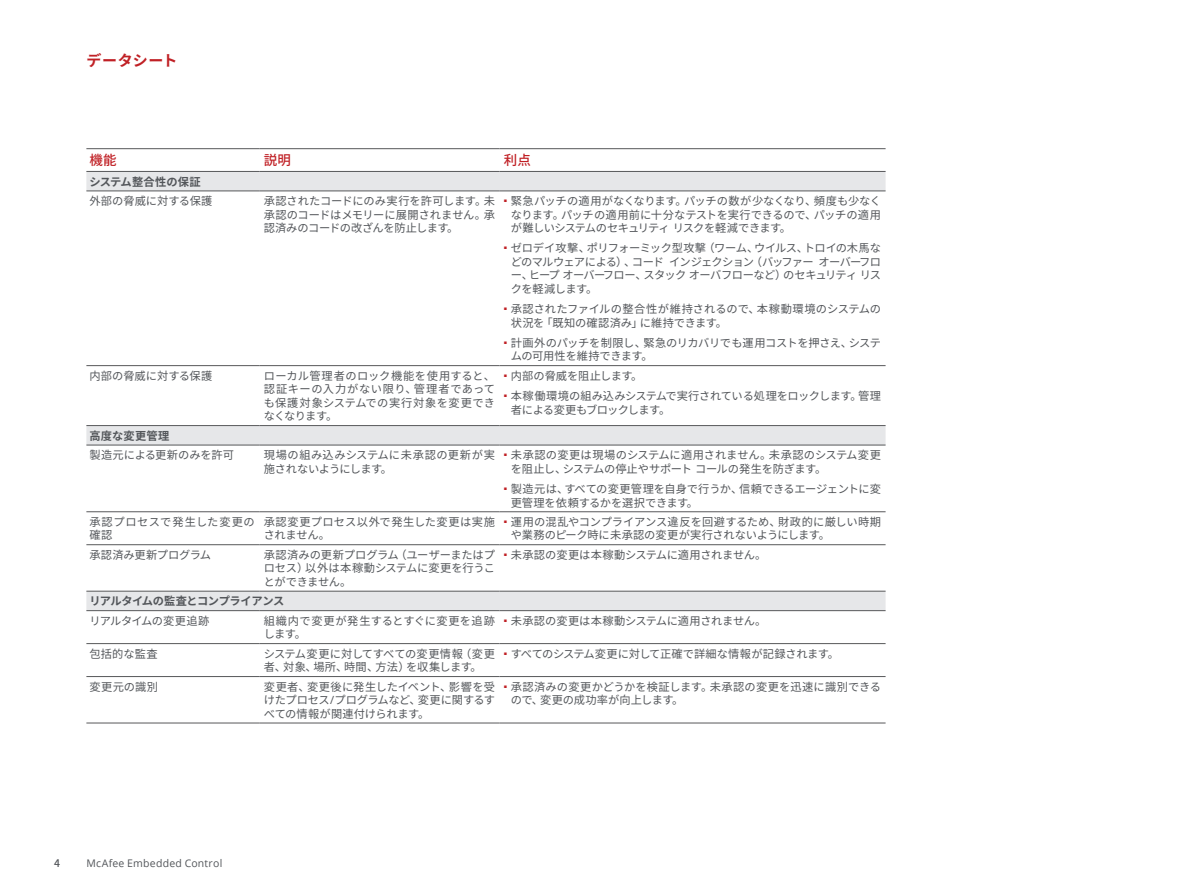
<style>
.page{position:relative;width:1188px;height:891px;background:#fff}
.page>*{position:absolute;margin:0;border:0;box-sizing:border-box;transform-origin:0 0}
.t1{font:700 15px "Noto Sans CJ Kjp";letter-spacing:.045em;color:#c02025}
.t2{font:500 13.5px "Noto Sans CJ Kjp";color:#c02025}
.t3{font:11.25px/13.5px "Noto Sans CJ Kjp";letter-spacing:-.01em;color:#53565a}
.t4{font:11.25px/13.5px "Noto Sans CJ Kjp";letter-spacing:-.03em;color:#53565a}
.t5{font:11.25px/13.5px "Noto Sans CJ Kjp";letter-spacing:.03em;color:#53565a}
.t6{font:11.25px/13.5px "Noto Sans CJ Kjp";letter-spacing:.01em;color:#53565a}
.t7{font:700 11.25px "Noto Sans CJ Kjp";letter-spacing:-.04em;color:#53565a}
.t8{font:11.25px/13.5px "Noto Sans CJ Kjp";letter-spacing:.05em;color:#53565a}
.t9{font:700 11.25px "Noto Sans CJ Kjp";letter-spacing:.02em;color:#53565a}
.t10{font:700 11.25px "Noto Sans CJ Kjp";letter-spacing:.015em;color:#53565a}
.t11{font:10.5px "Open Sans";letter-spacing:.02em;color:#53565a}
.t12{font:500 10.5px "Noto Sans CJ Kjp";color:#53565a}
.s1{font-family:"Open Sans"}
</style>
<div class="page">
<svg style="left:86px;top:172px;width:800px;height:438px"></svg>
<hr style="left:86px;top:365px;width:173px;height:1px;background:#57585a">
<hr style="left:259px;top:365px;width:241px;height:1px;background:#57585a">
<hr style="left:500px;top:365px;width:386px;height:1px;background:#57585a">
<hr style="left:86px;top:512px;width:173px;height:1px;background:#57585a">
<hr style="left:259px;top:512px;width:241px;height:1px;background:#57585a">
<hr style="left:500px;top:512px;width:386px;height:1px;background:#57585a">
<hr style="left:86px;top:544px;width:173px;height:1px;background:#57585a">
<hr style="left:259px;top:544px;width:241px;height:1px;background:#57585a">
<hr style="left:500px;top:544px;width:386px;height:1px;background:#57585a">
<hr style="left:86px;top:643px;width:173px;height:1px;background:#57585a">
<hr style="left:259px;top:643px;width:241px;height:1px;background:#57585a">
<hr style="left:500px;top:643px;width:386px;height:1px;background:#57585a">
<hr style="left:86px;top:676px;width:173px;height:1px;background:#57585a">
<hr style="left:259px;top:676px;width:241px;height:1px;background:#57585a">
<hr style="left:500px;top:676px;width:386px;height:1px;background:#57585a">
<hr style="left:259px;top:148px;width:241px;height:1px;background:#57585a">
<hr style="left:500px;top:148px;width:386px;height:1px;background:#57585a">
<hr style="left:86px;top:171px;width:173px;height:1px;background:#57585a">
<hr style="left:259px;top:171px;width:241px;height:1px;background:#57585a">
<hr style="left:500px;top:171px;width:386px;height:1px;background:#57585a">
<hr style="left:86px;top:191px;width:173px;height:1px;background:#57585a">
<hr style="left:259px;top:191px;width:241px;height:1px;background:#57585a">
<hr style="left:500px;top:191px;width:386px;height:1px;background:#57585a">
<hr style="left:86px;top:425px;width:173px;height:1px;background:#57585a">
<hr style="left:259px;top:425px;width:241px;height:1px;background:#57585a">
<hr style="left:500px;top:425px;width:386px;height:1px;background:#57585a">
<hr style="left:86px;top:445px;width:173px;height:1px;background:#57585a">
<hr style="left:259px;top:445px;width:241px;height:1px;background:#57585a">
<hr style="left:500px;top:445px;width:386px;height:1px;background:#57585a">
<hr style="left:86px;top:591px;width:173px;height:1px;background:#57585a">
<hr style="left:259px;top:591px;width:241px;height:1px;background:#57585a">
<hr style="left:500px;top:591px;width:386px;height:1px;background:#57585a">
<hr style="left:86px;top:610px;width:173px;height:1px;background:#57585a">
<hr style="left:259px;top:610px;width:241px;height:1px;background:#57585a">
<hr style="left:500px;top:610px;width:386px;height:1px;background:#57585a">
<hr style="left:86px;top:723px;width:173px;height:1px;background:#57585a">
<hr style="left:259px;top:723px;width:241px;height:1px;background:#57585a">
<hr style="left:500px;top:723px;width:386px;height:1px;background:#57585a">
<hr style="left:86px;top:148px;width:173px;height:1px;background:#57585a">
<h1 class="t1" style="left:86px;top:52px;width:93px">データシート</h1>
<p class="t2" style="left:89px;top:153px;width:29px">機能</p>
<p class="t2" style="left:264px;top:153px;width:29px">説明</p>
<p class="t2" style="left:504px;top:153px;width:29px">利点</p>
<p class="t9" style="left:89px;top:175px;width:113px">システム整合性の保証</p>
<p class="t3" style="left:89px;top:194px;width:125px">外部の脅威に対する保護</p>
<p class="t3" style="left:264px;top:194px;width:233px;text-align:justify">承認されたコードにのみ実行を許可します。未承認のコードはメモリーに展開されません。承認済みのコードの改ざんを防止します。</p>
<p class="t3" style="left:511px;top:194px;width:372px;text-align:justify;text-indent:-7px"><sup>■</sup> 緊急パッチの適用がなくなります。パッチの数が少なくなり、頻度も少なくなります。パッチの適用前に十分なテストを実行できるので、パッチの適用が難しいシステムのセキュリティリスクを軽減できます。</p>
<p class="t3" style="left:511px;top:242px;width:372px;text-align:justify;text-indent:-7px"><sup>■</sup> ゼロデイ攻撃、ポリフォーミック型攻撃（ワーム、ウイルス、トロイの木馬などのマルウェアによる）、コードインジェクション（バッファーオーバーフロー、ヒープオーバーフロー、スタックオーバフローなど）のセキュリティリスクを軽減します。</p>
<p class="t3" style="left:511px;top:302px;width:372px;text-indent:-7px"><sup>■</sup> 承認されたファイルの整合性が維持されるので、本稼動環境のシステムの状況を「既知の確認済み」に維持できます。</p>
<p class="t3" style="left:511px;top:336px;width:372px;text-indent:-7px"><sup>■</sup> 計画外のパッチを制限し、緊急のリカバリでも運用コストを押さえ、システムの可用性を維持できます。</p>
<p class="t3" style="left:89px;top:369px;width:125px">内部の脅威に対する保護</p>
<p class="t3" style="left:264px;top:369px;width:233px;text-align:justify">ローカル管理者のロック機能を使用すると、認証キーの入力がない限り、管理者であっても保護対象システムでの実行対象を変更できなくなります。</p>
<p class="t3" style="left:504px;top:369px;width:140px"><sup>■</sup> 内部の脅威を阻止します。</p>
<p class="t4" style="left:511px;top:389px;width:372px;text-indent:-7px"><sup>■</sup> 本稼働環境の組み込みシステムで実行されている処理をロックします。管理者による変更もブロックします。</p>
<p class="t10" style="left:89px;top:429px;width:82px">高度な変更管理</p>
<p class="t3" style="left:89px;top:449px;width:146px">製造元による更新のみを許可</p>
<p class="t3" style="left:264px;top:449px;width:233px">現場の組み込みシステムに未承認の更新が実施されないようにします。</p>
<p class="t3" style="left:511px;top:449px;width:372px;text-indent:-7px"><sup>■</sup> 未承認の変更は現場のシステムに適用されません。未承認のシステム変更を阻止し、システムの停止やサポートコールの発生を防ぎます。</p>
<p class="t3" style="left:511px;top:482px;width:372px;text-indent:-7px"><sup>■</sup> 製造元は、すべての変更管理を自身で行うか、信頼できるエージェントに変更管理を依頼するかを選択できます。</p>
<p class="t8" style="left:89px;top:515px;width:167px">承認プロセスで発生した変更の確認</p>
<p class="t5" style="left:264px;top:515px;width:233px">承認変更プロセス以外で発生した変更は実施されません。</p>
<p class="t3" style="left:511px;top:515px;width:372px;text-indent:-7px"><sup>■</sup> 運用の混乱やコンプライアンス違反を回避するため、財政的に厳しい時期や業務のピーク時に未承認の変更が実行されないようにします。</p>
<p class="t3" style="left:89px;top:548px;width:123px">承認済み更新プログラム</p>
<p class="t3" style="left:264px;top:548px;width:233px;text-align:justify">承認済みの更新プログラム（ユーザーまたはプロセス）以外は本稼動システムに変更を行うことができません。</p>
<p class="t3" style="left:504px;top:548px;width:264px"><sup>■</sup> 未承認の変更は本稼動システムに適用されません。</p>
<p class="t7" style="left:89px;top:595px;width:196px">リアルタイムの監査とコンプライアンス</p>
<p class="t4" style="left:89px;top:614px;width:122px">リアルタイムの変更追跡</p>
<p class="t5" style="left:264px;top:614px;width:233px">組織内で変更が発生するとすぐに変更を追跡します。</p>
<p class="t3" style="left:504px;top:614px;width:264px"><sup>■</sup> 未承認の変更は本稼動システムに適用されません。</p>
<p class="t3" style="left:89px;top:647px;width:70px">包括的な監査</p>
<p class="t6" style="left:264px;top:647px;width:233px">システム変更に対してすべての変更情報（変更者、対象、場所、時間、方法）を収集します。</p>
<p class="t3" style="left:504px;top:647px;width:337px"><sup>■</sup> すべてのシステム変更に対して正確で詳細な情報が記録されます。</p>
<p class="t3" style="left:89px;top:680px;width:70px">変更元の識別</p>
<p class="t3" style="left:264px;top:680px;width:233px;text-align:justify">変更者、変更後に発生したイベント、影響を受けたプロセス<span class="s1">/</span>プログラムなど、変更に関するすべての情報が関連付けられます。</p>
<p class="t3" style="left:511px;top:680px;width:372px;text-indent:-7px"><sup>■</sup> 承認済みの変更かどうかを検証します。未承認の変更を迅速に識別できるので、変更の成功率が向上します。</p>
<p class="t12" style="left:54px;top:857px;width:7px">4</p>
<p class="t11" style="left:86px;top:856px;width:137px">McAfee Embedded Control</p>
</div>
